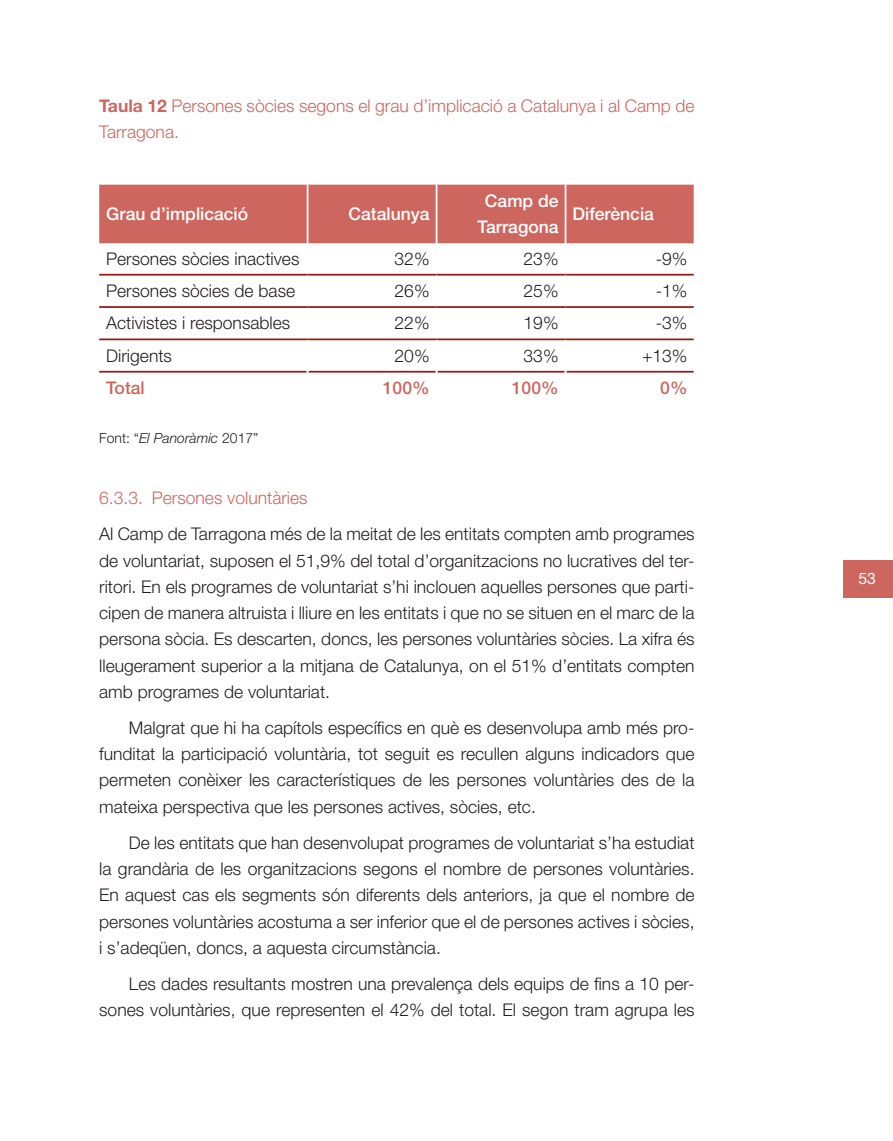
<style>
.page{position:relative;width:893px;height:1141px;background:#fff}
.page>*{position:absolute;margin:0;border:0;box-sizing:border-box;transform-origin:0 0}
.Text_sagnat{font:300 17.5px/26.2px "Helvetica Neue LT Std";color:#231f20;text-align:justify}
.Text_SENSE_SAGNAR{font:300 17.5px/26.2px "Helvetica Neue LT Std";color:#231f20;text-align:justify}
.Taula{font:300 17.5px "Helvetica Neue LT Std";color:#231f20}
.Titol_TAULA{font:300 17.5px/26.2px "Helvetica Neue LT Std";color:#cd665f}
.Taula_capçalera{font:500 17.5px/26.2px "Helvetica Neue LT Std";color:#fff;text-align:center}
.Titol_3_-_H3{font:300 17.5px "Helvetica Neue LT Std";color:#cd665f}
.Taula_total{font:500 17.5px "Helvetica Neue LT Std";color:#cd665f}
.t1{font:15.75px "Helvetica Neue LT Std";color:#fff}
.Taula_Font{font:300 14px "Helvetica Neue LT Std";color:#231f20}
.s1{font-weight:700}
.s2{font-style:italic}
</style>
<div class="page">
<div style="left:844px;top:561px;width:49px;height:37px;background:#cd665f"></div>
<div style="left:99px;top:185px;width:595px;height:58px;background:#cd665f"></div>
<hr style="left:307px;top:185px;width:1px;height:58px;background:#fff">
<hr style="left:436px;top:185px;width:1px;height:58px;background:#fff">
<hr style="left:99px;top:371px;width:208px;height:2px;background:#941914">
<hr style="left:308px;top:371px;width:128px;height:2px;background:#941914">
<hr style="left:437px;top:371px;width:128px;height:2px;background:#941914">
<hr style="left:566px;top:371px;width:128px;height:2px;background:#941914">
<hr style="left:565px;top:185px;width:1px;height:58px;background:#fff">
<hr style="left:99px;top:274px;width:209px;height:2px;background:#941914">
<hr style="left:308px;top:274px;width:129px;height:2px;background:#941914">
<hr style="left:437px;top:274px;width:129px;height:2px;background:#941914">
<hr style="left:566px;top:274px;width:128px;height:2px;background:#941914">
<hr style="left:99px;top:306px;width:209px;height:2px;background:#941914">
<hr style="left:308px;top:306px;width:129px;height:2px;background:#941914">
<hr style="left:437px;top:306px;width:129px;height:2px;background:#941914">
<hr style="left:566px;top:306px;width:128px;height:2px;background:#941914">
<hr style="left:99px;top:338px;width:209px;height:2px;background:#941914">
<hr style="left:308px;top:338px;width:129px;height:2px;background:#941914">
<hr style="left:437px;top:338px;width:129px;height:2px;background:#941914">
<hr style="left:566px;top:338px;width:128px;height:2px;background:#941914">
<p class="Titol_TAULA" style="left:99px;top:92px;width:597px"><span class="s1">Taula 12</span> Persones sòcies segons el grau d’implicació a Catalunya i al Camp de<br>Tarragona.</p>
<p class="Taula_capçalera" style="left:106px;top:201px;width:143px">Grau d’implicació</p>
<p class="Taula_capçalera" style="left:348px;top:201px;width:83px">Catalunya</p>
<p class="Taula_capçalera" style="left:478px;top:188px;width:82px">Camp de<br>Tarragona</p>
<p class="Taula_capçalera" style="left:573px;top:201px;width:83px">Diferència</p>
<p class="Taula" style="left:106px;top:248px;width:195px">Persones sòcies inactives</p>
<p class="Taula" style="left:395px;top:248px;width:37px">32%</p>
<p class="Taula" style="left:523px;top:248px;width:37px">23%</p>
<p class="Taula" style="left:656px;top:248px;width:33px">-9%</p>
<p class="Taula" style="left:106px;top:280px;width:190px">Persones sòcies de base</p>
<p class="Taula" style="left:395px;top:280px;width:37px">26%</p>
<p class="Taula" style="left:523px;top:280px;width:37px">25%</p>
<p class="Taula" style="left:656px;top:280px;width:33px">-1%</p>
<p class="Taula" style="left:106px;top:313px;width:186px">Activistes i responsables</p>
<p class="Taula" style="left:395px;top:313px;width:37px">22%</p>
<p class="Taula" style="left:523px;top:313px;width:37px">19%</p>
<p class="Taula" style="left:656px;top:313px;width:33px">-3%</p>
<p class="Taula" style="left:106px;top:345px;width:67px">Dirigents</p>
<p class="Taula" style="left:395px;top:345px;width:37px">20%</p>
<p class="Taula" style="left:523px;top:345px;width:37px">33%</p>
<p class="Taula" style="left:642px;top:345px;width:47px">+13%</p>
<p class="Taula_total" style="left:106px;top:377px;width:40px">Total</p>
<p class="Taula_total" style="left:383px;top:377px;width:48px">100%</p>
<p class="Taula_total" style="left:512px;top:377px;width:48px">100%</p>
<p class="Taula_total" style="left:660px;top:377px;width:29px">0%</p>
<p class="Taula_Font" style="left:99px;top:430px;width:161px">Font: “<span class="s2">El Panoràmic</span> 2017”</p>
<h3 class="Titol_3_-_H3" style="left:99px;top:487px;width:210px">6.3.3. Persones voluntàries</h3>
<p class="Text_SENSE_SAGNAR" style="left:99px;top:521px;width:597px">Al Camp de Tarragona més de la meitat de les entitats compten amb programes de voluntariat, suposen el 51,9% del total d’organitzacions no lucratives del ter&shy;ritori. En els programes de voluntariat s’hi inclouen aquelles persones que parti&shy;cipen de manera altruista i lliure en les entitats i que no se situen en el marc de la persona sòcia. Es descarten, doncs, les persones voluntàries sòcies. La xifra és lleugerament superior a la mitjana de Catalunya, on el 51% d’entitats compten amb programes de voluntariat.</p>
<p class="Text_sagnat" style="left:99px;top:714px;width:597px;text-indent:30px">Malgrat que hi ha capítols específics en què es desenvolupa amb més pro&shy;funditat la participació voluntària, tot seguit es recullen alguns indicadors que permeten conèixer les característiques de les persones voluntàries des de la mateixa perspectiva que les persones actives, sòcies, etc.</p>
<p class="Text_sagnat" style="left:99px;top:829px;width:597px;text-indent:30px">De les entitats que han desenvolupat programes de voluntariat s’ha estudiat la grandària de les organitzacions segons el nombre de persones voluntàries.<br>En aquest cas els segments són diferents dels anteriors, ja que el nombre de persones voluntàries acostuma a ser inferior que el de persones actives i sòcies, i s’adeqüen, doncs, a aquesta circumstància.</p>
<p class="Text_sagnat" style="left:99px;top:970px;width:597px;text-align:right">Les dades resultants mostren una prevalença dels equips de fins a 10 per&shy;sones voluntàries, que representen el 42% del total. El segon tram agrupa les</p>
<p class="t1" style="left:858px;top:569px;width:19px">53</p>
</div>
